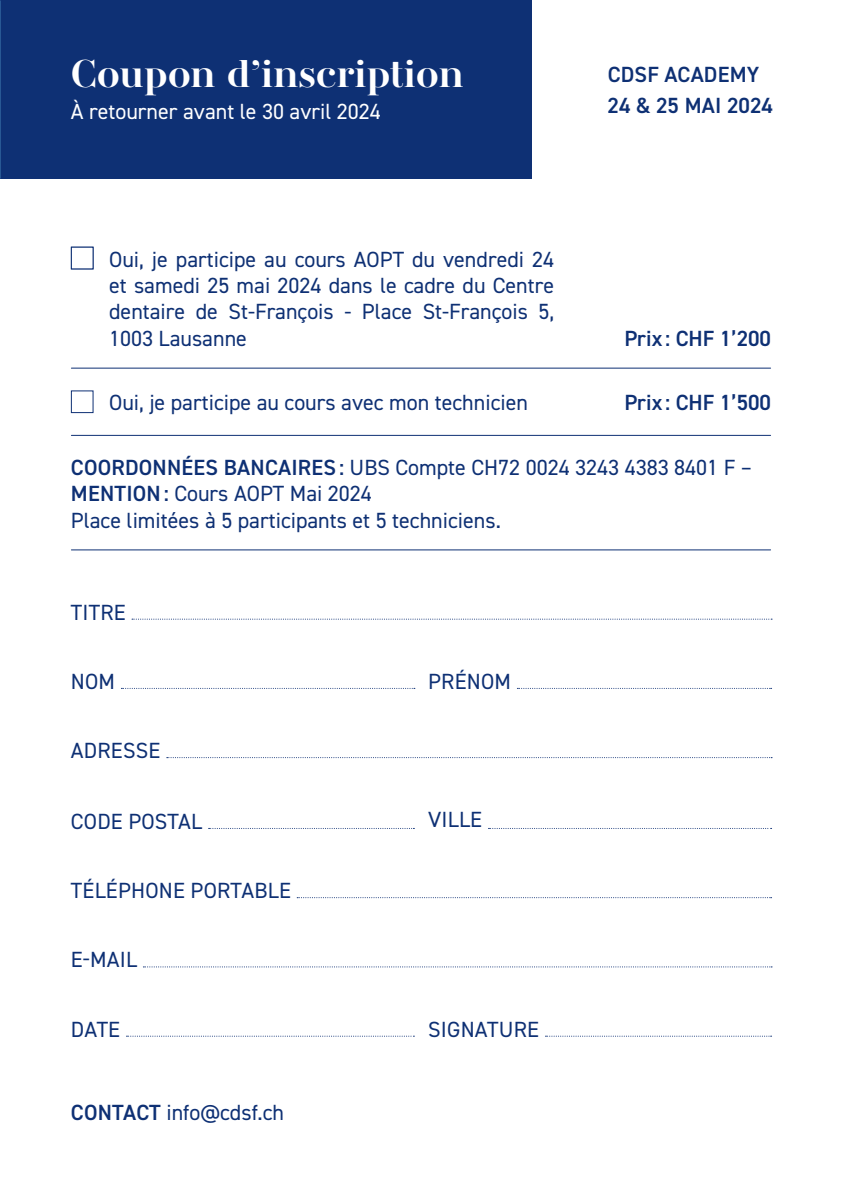
<style>
.page{position:relative;width:842px;height:1191px;background:#fff}
.page>*{position:absolute;margin:0;border:0;box-sizing:border-box;transform-origin:0 0}
.t1{font:700 40px "AW Conqueror Std Didot";color:#fff}
.t2{font:22px/26.4px "DIN2014";color:#0e3074;text-align:justify}
.t3{font:600 22px/30.8px "DIN2014";color:#0e3074}
.t4{font:22px "DIN2014";color:#fff}
.s1{font-weight:600}
</style>
<div class="page">
<div style="left:0;top:0;width:531px;height:178px;background:#0e3074"></div>
<img style="left:0;top:0;width:1px;height:178px">
<div style="left:71px;top:390px;width:23px;height:23px;background:#fff;border:1px solid #0e3074"></div>
<hr style="left:71px;top:367px;width:700px;height:1px;background:#0e3074">
<hr style="left:71px;top:435px;width:700px;height:1px;background:#0e3074">
<hr style="left:71px;top:549px;width:700px;height:1px;background:#0e3074">
<svg style="left:132px;top:618px;width:640px;height:1px"></svg>
<svg style="left:167px;top:757px;width:605px;height:1px"></svg>
<svg style="left:297px;top:897px;width:475px;height:1px"></svg>
<svg style="left:143px;top:966px;width:629px;height:1px"></svg>
<svg style="left:126px;top:1035px;width:288px;height:1px"></svg>
<svg style="left:545px;top:1035px;width:227px;height:1px"></svg>
<svg style="left:121px;top:688px;width:294px;height:1px"></svg>
<svg style="left:517px;top:688px;width:255px;height:1px"></svg>
<svg style="left:209px;top:828px;width:205px;height:1px"></svg>
<svg style="left:488px;top:828px;width:284px;height:1px"></svg>
<div style="left:71px;top:247px;width:23px;height:22px;background:#fff;border:1px solid #0e3074"></div>
<h1 class="t1" style="left:71px;top:53px;width:394px">Coupon d’inscription</h1>
<p class="t4" style="left:71px;top:97px;width:312px">À retourner avant le 30 avril 2024</p>
<p class="t2" style="left:109px;top:245px;width:447px">Oui, je participe au cours AOPT du vendredi 24 et samedi 25 mai 2024 dans le cadre du Centre dentaire de St-François - Place St-François 5, 1003 Lausanne</p>
<p class="t3" style="left:608px;top:59px;width:167px">CDSF ACADEMY<br>24 &amp; 25 MAI 2024</p>
<p class="t3" style="left:624px;top:322px;width:148px">Prix : CHF 1’200</p>
<p class="t2" style="left:109px;top:389px;width:420px">Oui, je participe au cours avec mon technicien</p>
<p class="t3" style="left:624px;top:387px;width:148px">Prix : CHF 1’500</p>
<p class="t2" style="left:71px;top:453px;width:683px;text-align:left"><span class="s1">COORDONNÉES BANCAIRES:</span> UBS Compte CH72 0024 3243 4383 8401 F –<br><span class="s1">MENTION:</span> Cours AOPT Mai 2024<br>Place limitées à 5 participants et 5 techniciens.</p>
<p class="t2" style="left:71px;top:598px;width:56px">TITRE</p>
<p class="t2" style="left:71px;top:667px;width:46px">NOM</p>
<p class="t2" style="left:428px;top:667px;width:84px">PRÉNOM</p>
<p class="t2" style="left:71px;top:737px;width:91px">ADRESSE</p>
<p class="t2" style="left:71px;top:807px;width:133px">CODE POSTAL</p>
<p class="t2" style="left:428px;top:806px;width:56px">VILLE</p>
<p class="t2" style="left:71px;top:877px;width:221px">TÉLÉPHONE PORTABLE</p>
<p class="t2" style="left:71px;top:946px;width:68px">E-MAIL</p>
<p class="t2" style="left:71px;top:1015px;width:51px">DATE</p>
<p class="t2" style="left:428px;top:1015px;width:112px">SIGNATURE</p>
<p class="t2" style="left:71px;top:1098px;width:215px"><span class="s1">CONTACT</span> info@cdsf.ch</p>
</div>
